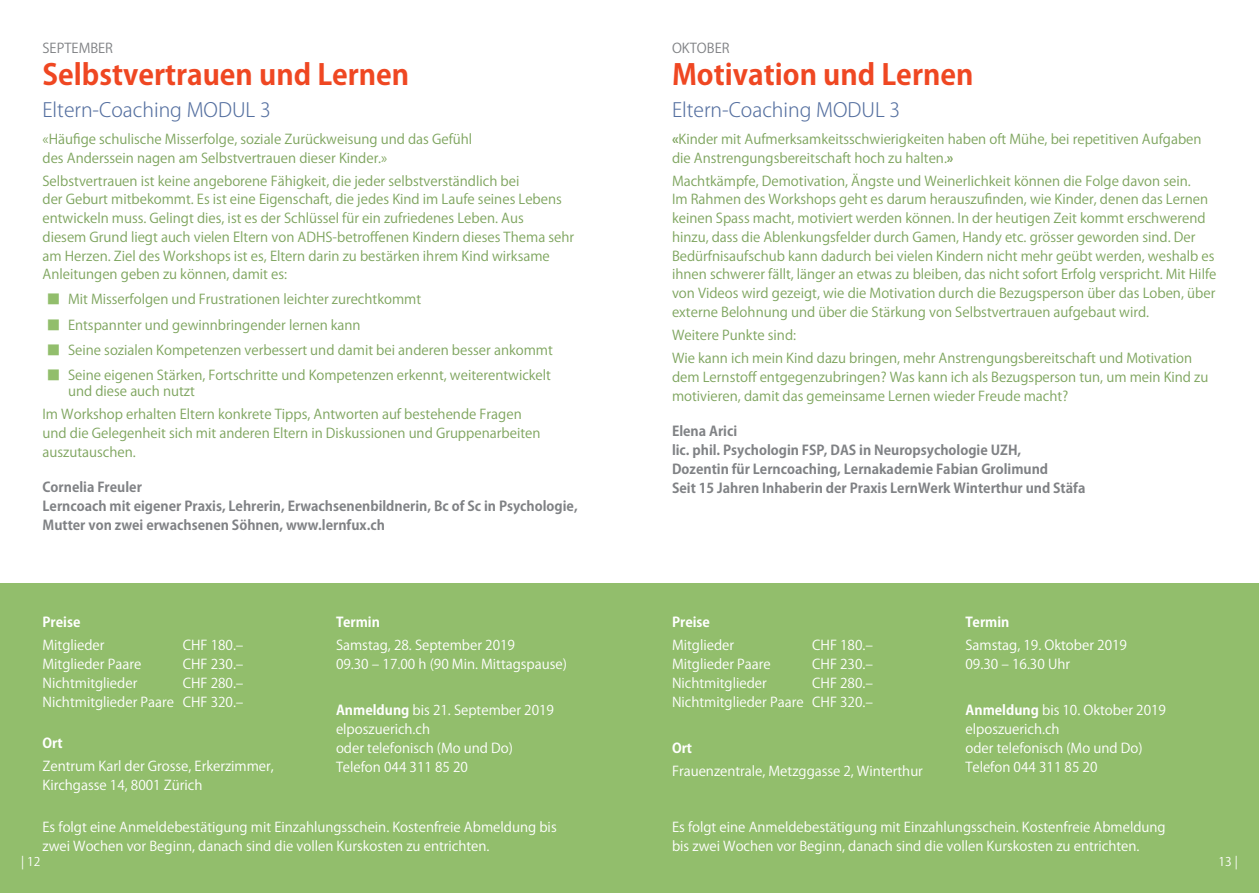
<style>
.page{position:relative;width:1259px;height:893px;background:#fff}
.page>*{position:absolute;margin:0;border:0;box-sizing:border-box;transform-origin:0 0}
.t1{font:700 28.5px "Koz Go Pro";color:#ef4722}
.t2{font:300 19.5px "Koz Go Pro";color:#5570a0}
.t3{font:13.5px/18.8px "Koz Go Pro";color:#7da45d}
.t4{font:13.5px/18.8px "Koz Go Pro";color:#fff}
.t5{font:700 13.5px/18.8px "Koz Go Pro";color:#808285}
.t6{font:700 13.5px "Koz Go Pro";color:#fff}
.t7{font:13.5px "Koz Go Pro";color:#808285}
.t8{font:12px "Koz Go Pro";color:#fff}
.s1{color:#92be6c}
.s2{font-weight:700}
</style>
<div class="page">
<div style="left:0;top:583px;width:629px;height:310px;background:#92be6c"></div>
<div style="left:629px;top:583px;width:630px;height:310px;background:#92be6c"></div>
<p class="t7" style="left:43px;top:40px;width:72px">SEPTEMBER</p>
<h1 class="t1" style="left:43px;top:56px;width:368px">Selbstvertrauen und Lernen</h1>
<h2 class="t2" style="left:43px;top:97px;width:230px">Eltern-Coaching MODUL 3</h2>
<p class="t3" style="left:43px;top:130px;width:431px">«Häufige schulische Misserfolge, soziale Zurückweisung und das Gefühl des Anderssein nagen am Selbstvertrauen dieser Kinder.»</p>
<p class="t3" style="left:43px;top:172px;width:533px">Selbstvertrauen ist keine angeborene Fähigkeit, die jeder selbstverständlich bei<br>der Geburt mitbekommt. Es ist eine Eigenschaft, die jedes Kind im Laufe seines Lebens entwickeln muss. Gelingt dies, ist es der Schlüssel für ein zufriedenes Leben. Aus<br>diesem Grund liegt auch vielen Eltern von ADHS-betroffenen Kindern dieses Thema sehr am Herzen. Ziel des Workshops ist es, Eltern darin zu bestärken ihrem Kind wirksame Anleitungen geben zu können, damit es:</p>
<p class="t3" style="left:47px;top:291px;width:376px"><span class="s1">■</span> Mit Misserfolgen und Frustrationen leichter zurechtkommt</p>
<p class="t3" style="left:47px;top:316px;width:315px"><span class="s1">■</span> Entspannter und gewinnbringender lernen kann</p>
<p class="t3" style="left:47px;top:341px;width:507px"><span class="s1">■</span> Seine sozialen Kompetenzen verbessert und damit bei anderen besser ankommt</p>
<p class="t3" style="left:68px;top:367px;width:484px;line-height:16.5px;text-indent:-21px"><span class="s1">■</span> Seine eigenen Stärken, Fortschritte und Kompetenzen erkennt, weiterentwickelt und diese auch nutzt</p>
<p class="t3" style="left:43px;top:405px;width:499px">Im Workshop erhalten Eltern konkrete Tipps, Antworten auf bestehende Fragen und die Gelegenheit sich mit anderen Eltern in Diskussionen und Gruppenarbeiten auszutauschen.</p>
<p class="t5" style="left:43px;top:479px;width:537px">Cornelia Freuler<br>Lerncoach mit eigener Praxis, Lehrerin, Erwachsenenbildnerin, Bc of Sc in Psychologie,<br>Mutter von zwei erwachsenen Söhnen, www.lernfux.ch</p>
<p class="t6" style="left:43px;top:614px;width:39px">Preise</p>
<p class="t4" style="left:43px;top:636px;width:64px">Mitglieder</p>
<p class="t4" style="left:183px;top:636px;width:62px">CHF 180.–</p>
<p class="t4" style="left:43px;top:655px;width:100px">Mitglieder Paare</p>
<p class="t4" style="left:183px;top:655px;width:62px">CHF 230.–</p>
<p class="t4" style="left:43px;top:674px;width:96px">Nichtmitglieder</p>
<p class="t4" style="left:43px;top:674px;width:203px;text-align:right">CHF 280.–<br>Nichtmitglieder Paare CHF 320.–</p>
<p class="t6" style="left:43px;top:735px;width:22px">Ort</p>
<p class="t4" style="left:43px;top:757px;width:233px">Zentrum Karl der Grosse, Erkerzimmer,<br>Kirchgasse 14, 8001 Zürich</p>
<p class="t6" style="left:336px;top:614px;width:45px">Termin</p>
<p class="t4" style="left:336px;top:636px;width:232px">Samstag, 28. September 2019<br>09.30 – 17.00 h (90 Min. Mittagspause)</p>
<p class="t4" style="left:336px;top:701px;width:219px"><span class="s2">Anmeldung</span> bis 21. September 2019 elposzuerich.ch<br>oder telefonisch (Mo und Do)<br>Telefon 044 311 85 20</p>
<p class="t4" style="left:43px;top:818px;width:516px">Es folgt eine Anmeldebestätigung mit Einzahlungsschein. Kostenfreie Abmeldung bis zwei Wochen vor Beginn, danach sind die vollen Kurskosten zu entrichten.</p>
<p class="t7" style="left:672px;top:40px;width:59px">OKTOBER</p>
<h1 class="t1" style="left:672px;top:56px;width:303px">Motivation und Lernen</h1>
<h2 class="t2" style="left:672px;top:97px;width:230px">Eltern-Coaching MODUL 3</h2>
<p class="t3" style="left:672px;top:130px;width:531px"><span class="s2">«</span>Kinder mit Aufmerksamkeitsschwierigkeiten haben oft Mühe, bei repetitiven Aufgaben die Anstrengungsbereitschaft hoch zu halten.<span class="s2">»</span></p>
<p class="t3" style="left:672px;top:172px;width:546px">Machtkämpfe, Demotivation, Ängste und Weinerlichkeit können die Folge davon sein.<br>Im Rahmen des Workshops geht es darum herauszufinden, wie Kinder, denen das Lernen keinen Spass macht, motiviert werden können. In der heutigen Zeit kommt erschwerend hinzu, dass die Ablenkungsfelder durch Gamen, Handy etc. grösser geworden sind. Der Bedürfnisaufschub kann dadurch bei vielen Kindern nicht mehr geübt werden, weshalb es ihnen schwerer fällt, länger an etwas zu bleiben, das nicht sofort Erfolg verspricht. Mit Hilfe von Videos wird gezeigt, wie die Motivation durch die Bezugsperson über das Loben, über externe Belohnung und über die Stärkung von Selbstvertrauen aufgebaut wird.</p>
<p class="t3" style="left:672px;top:324px;width:522px;line-height:23px">Weitere Punkte sind:<br>Wie kann ich mein Kind dazu bringen, mehr Anstrengungsbereitschaft und Motivation</p>
<p class="t3" style="left:672px;top:368px;width:538px">dem Lernstoff entgegenzubringen? Was kann ich als Bezugsperson tun, um mein Kind zu motivieren, damit das gemeinsame Lernen wieder Freude macht?</p>
<p class="t5" style="left:672px;top:423px;width:415px">Elena Arici<br>lic. phil. Psychologin FSP, DAS in Neuropsychologie UZH,<br>Dozentin für Lerncoaching, Lernakademie Fabian Grolimund<br>Seit 15 Jahren Inhaberin der Praxis LernWerk Winterthur und Stäfa</p>
<p class="t6" style="left:672px;top:614px;width:39px">Preise</p>
<p class="t4" style="left:672px;top:636px;width:64px">Mitglieder</p>
<p class="t4" style="left:812px;top:636px;width:62px">CHF 180.–</p>
<p class="t4" style="left:672px;top:655px;width:100px">Mitglieder Paare</p>
<p class="t4" style="left:812px;top:655px;width:62px">CHF 230.–</p>
<p class="t4" style="left:672px;top:674px;width:96px">Nichtmitglieder</p>
<p class="t4" style="left:672px;top:674px;width:203px;text-align:right">CHF 280.–<br>Nichtmitglieder Paare CHF 320.–</p>
<p class="t6" style="left:672px;top:739px;width:22px">Ort</p>
<p class="t4" style="left:672px;top:762px;width:252px">Frauenzentrale, Metzggasse 2, Winterthur</p>
<p class="t6" style="left:965px;top:614px;width:45px">Termin</p>
<p class="t4" style="left:965px;top:636px;width:163px">Samstag, 19. Oktober 2019<br>09.30 – 16.30 Uhr</p>
<p class="t4" style="left:965px;top:701px;width:202px"><span class="s2">Anmeldung</span> bis 10. Oktober 2019 elposzuerich.ch<br>oder telefonisch (Mo und Do)<br>Telefon 044 311 85 20</p>
<p class="t4" style="left:672px;top:818px;width:495px">Es folgt eine Anmeldebestätigung mit Einzahlungsschein. Kostenfreie Abmeldung bis zwei Wochen vor Beginn, danach sind die vollen Kurskosten zu entrichten.</p>
<p class="t8" style="left:21px;top:854px;width:21px">| 12</p>
<p class="t8" style="left:1218px;top:854px;width:21px">13 |</p>
</div>
